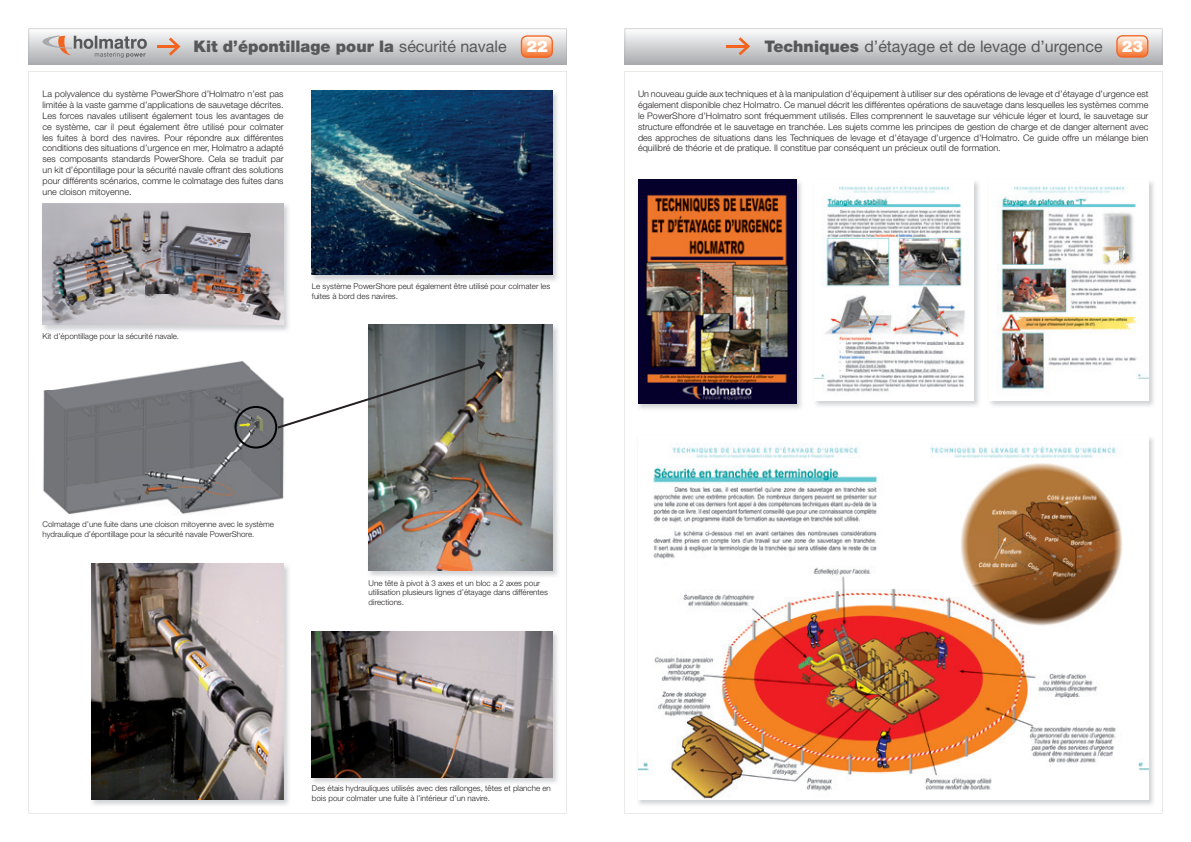
<style>
.page{position:relative;width:1191px;height:842px;background:#fff}
.page>*{position:absolute;margin:0;border:0;box-sizing:border-box;transform-origin:0 0}
.t1{font:16px "Helvetica Neue LT Std";color:#57585a}
.t2{font:900 16px "Helvetica Neue LT Std";color:#57585a}
.t3{font:300 9px/10.8px "Helvetica Neue LT Std";color:#231f20;text-align:justify}
.t4{font:300 8px/9.6px "Helvetica Neue LT Std";color:#231f20}
.s1{font-weight:400}
.s2{color:#fff}
.s3{font-weight:900}
.s4{font-weight:900;color:#fff}
</style>
<div class="page">
<img style="left:368px;top:324px;width:190px;height:252px">
<img style="left:369px;top:325px;width:184px;height:245px">
<svg style="left:29px;top:29px;width:538px;height:35px"></svg>
<svg style="left:624px;top:29px;width:538px;height:35px"></svg>
<img style="left:311px;top:90px;width:247px;height:191px">
<img style="left:312px;top:91px;width:241px;height:184px">
<img style="left:311px;top:631px;width:247px;height:152px">
<img style="left:312px;top:631px;width:241px;height:147px">
<img style="left:91px;top:563px;width:198px;height:242px">
<img style="left:92px;top:564px;width:191px;height:235px">
<img style="left:42px;top:203px;width:247px;height:128px">
<img style="left:43px;top:203px;width:240px;height:122px">
<img style="left:43px;top:362px;width:241px;height:153px">
<svg style="left:235px;top:359px;width:250px;height:90px"></svg>
<img style="left:815px;top:181px;width:164px;height:225px">
<img style="left:814px;top:181px;width:159px;height:219px">
<img style="left:990px;top:181px;width:164px;height:225px">
<img style="left:990px;top:181px;width:158px;height:219px">
<img style="left:638px;top:437px;width:516px;height:368px">
<img style="left:638px;top:437px;width:510px;height:362px">
<img style="left:638px;top:179px;width:164px;height:230px">
<img style="left:638px;top:180px;width:158px;height:223px">
<h1 class="t2" style="left:193px;top:37px;width:356px">Kit d’épontillage pour la <span class="s1">sécurité navale</span> <span class="s2">22</span></h1>
<h1 class="t1" style="left:764px;top:37px;width:380px"><span class="s3">Techniques</span> d’étayage et de levage d’urgence <span class="s4">23</span></h1>
<p class="t3" style="left:638px;top:89px;width:512px">Un nouveau guide aux techniques et à la manipulation d’équipement à utiliser sur des opérations de levage et d’étayage d’urgence est également disponible chez Holmatro. Ce manuel décrit les différentes opérations de sauvetage dans lesquelles les systèmes comme le PowerShore d’Holmatro sont fréquemment utilisés. Elles comprennent le sauvetage sur véhicule léger et lourd, le sauvetage sur structure effondrée et le sauvetage en tranchée. Les sujets comme les principes de gestion de charge et de danger alternent avec des approches de situations dans les Techniques de levage et d’étayage d’urgence d’Holmatro. Ce guide offre un mélange bien équilibré de théorie et de pratique. Il constitue par conséquent un précieux outil de formation.</p>
<p class="t3" style="left:43px;top:89px;width:242px">La polyvalence du système PowerShore d’Holmatro n’est pas limitée à la vaste gamme d’applications de sauvetage décrites.<br>Les forces navales utilisent également tous les avantages de ce système, car il peut également être utilisé pour colmater les fuites à bord des navires. Pour répondre aux différentes conditions des situations d’urgence en mer, Holmatro a adapté ses composants standards PowerShore. Cela se traduit par un kit d’épontillage pour la sécurité navale offrant des solutions pour différents scénarios, comme le colmatage des fuites dans une cloison mitoyenne.</p>
<p class="t4" style="left:43px;top:331px;width:138px">Kit d’épontillage pour la sécurité navale.</p>
<p class="t4" style="left:312px;top:281px;width:240px">Le système PowerShore peut également être utilisé pour colmater les fuites à bord des navires.</p>
<p class="t4" style="left:43px;top:519px;width:233px">Colmatage d’une fuite dans une cloison mitoyenne avec le système hydraulique d’épontillage pour la sécurité navale PowerShore.</p>
<p class="t4" style="left:369px;top:578px;width:181px">Une tête à pivot à 3 axes et un bloc a 2 axes pour utilisation plusieurs lignes d’étayage dans différentes directions.</p>
<p class="t4" style="left:312px;top:783px;width:240px">Des étais hydrauliques utilisés avec des rallonges, têtes et planche en bois pour colmater une fuite à l’intérieur d’un navire.</p>
</div>
